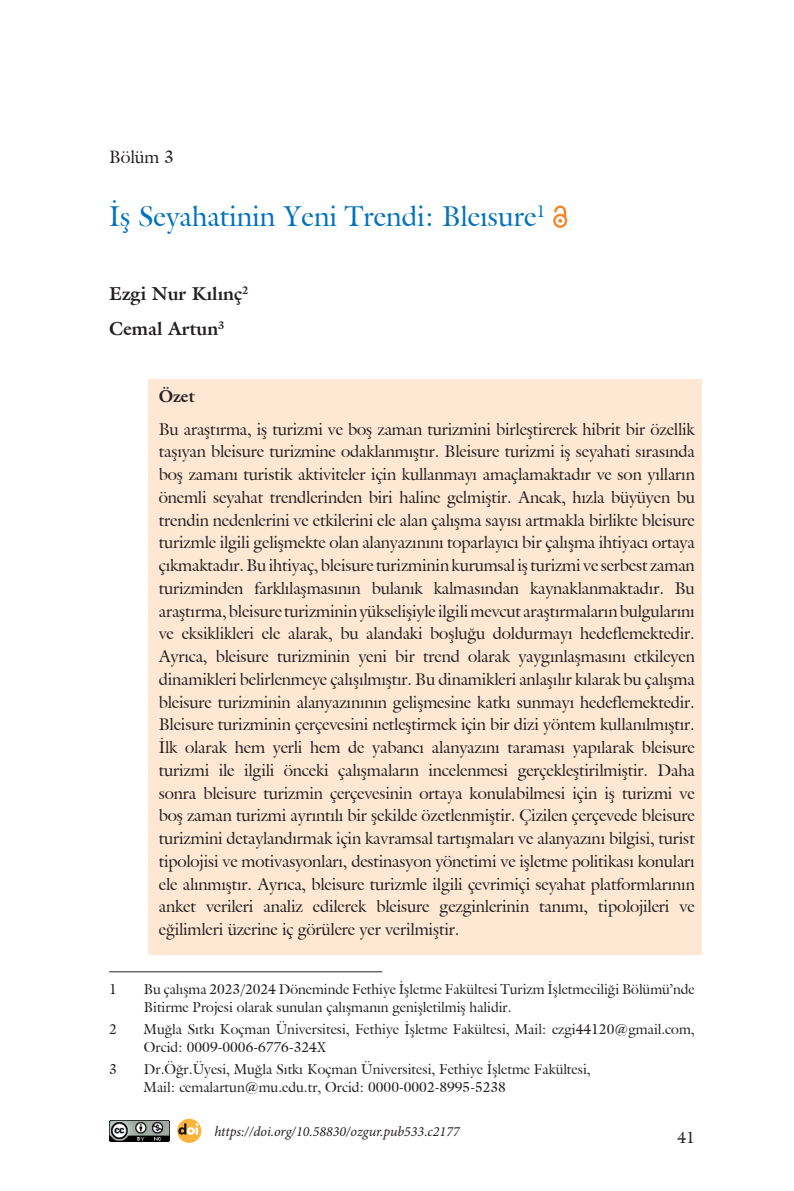
<style>
.page{position:relative;width:794px;height:1191px;background:#fff}
.page>*{position:absolute;margin:0;border:0;box-sizing:border-box;transform-origin:0 0}
.t1{font:28px "Galliard IT Cby BT";color:#0072bc}
.t2{font:700 18.38px/34.5px "Galliard IT Cby BT";color:#231f20}
.t3{font:17.5px "Galliard IT Cby BT";color:#231f20}
.t4{font:16.62px/22.8px "Galliard IT Cby BT";letter-spacing:-.01em;color:#231f20;text-align:justify}
.t5{font:700 16.62px "Galliard IT Cby BT";color:#231f20}
.t6{font:15.75px "Galliard IT Cby BT";color:#231f20}
.t7{font:14px/17.5px "Galliard IT Cby BT";color:#231f20}
.t8{font:italic 14px "Minion Pro";color:#231f20}
</style>
<div class="page">
<div style="left:148px;top:379px;width:554px;height:576px;background:#fee8d3"></div>
<svg style="left:553px;top:205px;width:14px;height:23px"></svg>
<hr style="left:109px;top:971px;width:273px;height:1px;background:#231f20">
<img style="left:109px;top:1120px;width:60px;height:21px">
<svg style="left:177px;top:1118px;width:24px;height:24px"></svg>
<svg style="left:178px;top:1123px;width:20px;height:11px"></svg>
<p class="t3" style="left:109px;top:145px;width:66px">Bölüm 3</p>
<h1 class="t1" style="left:109px;top:198px;width:438px">İş Seyahatinin Yeni Trendi: Bleısure<sup>1</sup></h1>
<p class="t2" style="left:109px;top:276px;width:141px">Ezgi Nur Kılınç<sup>2<br></sup>Cemal Artun<sup>3</sup></p>
<p class="t5" style="left:159px;top:385px;width:38px">Özet</p>
<p class="t4" style="left:159px;top:417px;width:537px">Bu araştırma, iş turizmi ve boş zaman turizmini birleştirerek hibrit bir özellik taşıyan bleisure turizmine odaklanmıştır. Bleisure turizmi iş seyahati sırasında boş zamanı turistik aktiviteler için kullanmayı amaçlamaktadır ve son yılların önemli seyahat trendlerinden biri haline gelmiştir. Ancak, hızla büyüyen bu trendin nedenlerini ve etkilerini ele alan çalışma sayısı artmakla birlikte bleisure turizmle ilgili gelişmekte olan alanyazınını toparlayıcı bir çalışma ihtiyacı ortaya çıkmaktadır. Bu ihtiyaç, bleisure turizminin kurumsal iş turizmi ve serbest zaman turizminden farklılaşmasının bulanık kalmasından kaynaklanmaktadır. Bu araştırma, bleisure turizminin yükselişiyle ilgili mevcut araştırmaların bulgularını ve eksiklikleri ele alarak, bu alandaki boşluğu doldurmayı hedeflemektedir.<br>Ayrıca, bleisure turizminin yeni bir trend olarak yaygınlaşmasını etkileyen dinamikleri belirlenmeye çalışılmıştır. Bu dinamikleri anlaşılır kılarak bu çalışma bleisure turizminin alanyazınının gelişmesine katkı sunmayı hedeflemektedir.<br>Bleisure turizminin çerçevesini netleştirmek için bir dizi yöntem kullanılmıştır.<br>İlk olarak hem yerli hem de yabancı alanyazını taraması yapılarak bleisure turizmi ile ilgili önceki çalışmaların incelenmesi gerçekleştirilmiştir. Daha sonra bleisure turizmin çerçevesinin ortaya konulabilmesi için iş turizmi ve boş zaman turizmi ayrıntılı bir şekilde özetlenmiştir. Çizilen çerçevede bleisure turizmini detaylandırmak için kavramsal tartışmaları ve alanyazını bilgisi, turist tipolojisi ve motivasyonları, destinasyon yönetimi ve işletme politikası konuları ele alınmıştır. Ayrıca, bleisure turizmle ilgili çevrimiçi seyahat platformlarının anket verileri analiz edilerek bleisure gezginlerinin tanımı, tipolojileri ve eğilimleri üzerine iç görülere yer verilmiştir.</p>
<p class="t7" style="left:109px;top:980px;width:9px">1</p>
<p class="t7" style="left:144px;top:980px;width:552px">Bu çalışma 2023/2024 Döneminde Fethiye İşletme Fakültesi Turizm İşletmeciliği Bölümü’nde<br>Bitirme Projesi olarak sunulan çalışmanın genişletilmiş halidir.</p>
<p class="t7" style="left:109px;top:1020px;width:9px">2</p>
<p class="t7" style="left:144px;top:1020px;width:552px">Muğla Sıtkı Koçman Üniversitesi, Fethiye İşletme Fakültesi, Mail: ezgi44120@gmail.com,<br>Orcid: 0009-0006-6776-324X</p>
<p class="t7" style="left:109px;top:1060px;width:9px">3</p>
<p class="t7" style="left:144px;top:1060px;width:448px">Dr.Öğr.Üyesi, Muğla Sıtkı Koçman Üniversitesi, Fethiye İşletme Fakültesi,<br>Mail: cemalartun@mu.edu.tr, Orcid: 0000-0002-8995-5238</p>
<p class="t8" style="left:214px;top:1121px;width:247px">https://doi.org/10.58830/ozgur.pub533.c2177</p>
<p class="t6" style="left:677px;top:1127px;width:19px">41</p>
</div>
